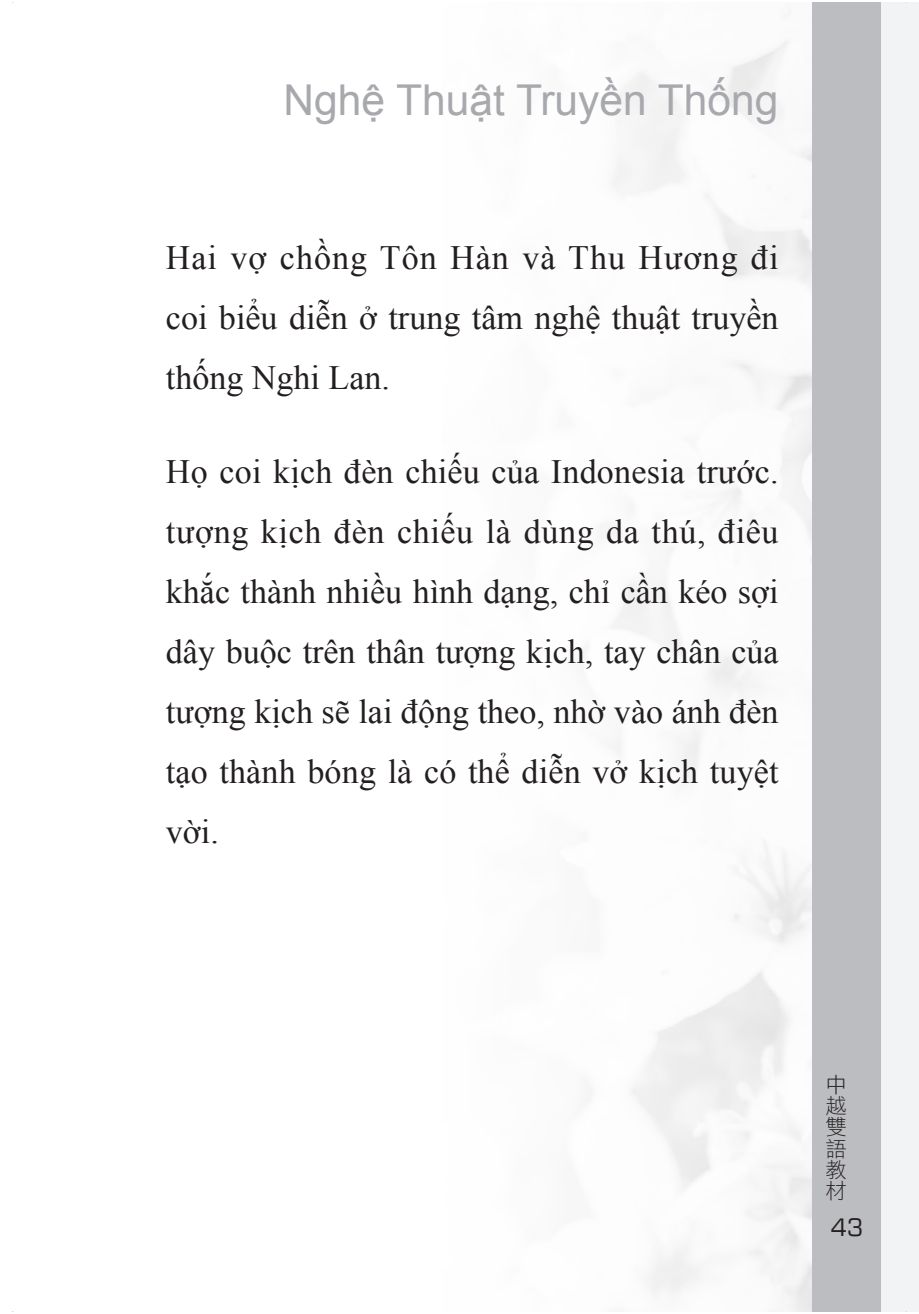
<style>
.page{position:relative;width:919px;height:1314px;background:#fff}
.page>*{position:absolute;margin:0;border:0;box-sizing:border-box;transform-origin:0 0}
.t1{font:42.6px "Arial";color:#a8a9ad}
.t2{font:33.9px/60px "Times New Roman";color:#231f20;text-align:justify}
.t3{font:23.4px "Eurostile";color:#231f20}
.t4{font:21.3px/21.3px "DF Li Hei Lt WIN BF";color:#231f20;text-align:justify}
</style>
<div class="page">
<div style="left:880px;top:2px;width:38px;height:1310px;background:#f2f3f4"></div>
<div style="left:812px;top:2px;width:68px;height:1310px;background:#bcbdc0"></div>
<p class="t1" style="left:283px;top:72px;width:496px">Nghệ Thuật Truyền Thống</p>
<p class="t2" style="left:166px;top:227px;width:614px">Hai vợ chồng Tôn Hàn và Thu Hương đi coi biểu diễn ở trung tâm nghệ thuật truyền thống Nghi Lan.</p>
<p class="t2" style="left:166px;top:441px;width:614px">Họ coi kịch đèn chiếu của Indonesia trước. tượng kịch đèn chiếu là dùng da thú, điêu khắc thành nhiều hình dạng, chỉ cần kéo sợi dây buộc trên thân tượng kịch, tay chân của tượng kịch sẽ lai động theo, nhờ vào ánh đèn tạo thành bóng là có thể diễn vở kịch tuyệt vời.</p>
<p class="t4" style="left:825px;top:1074px;width:22px">中越雙語教材</p>
<p class="t3" style="left:830px;top:1213px;width:34px">43</p>
</div>
